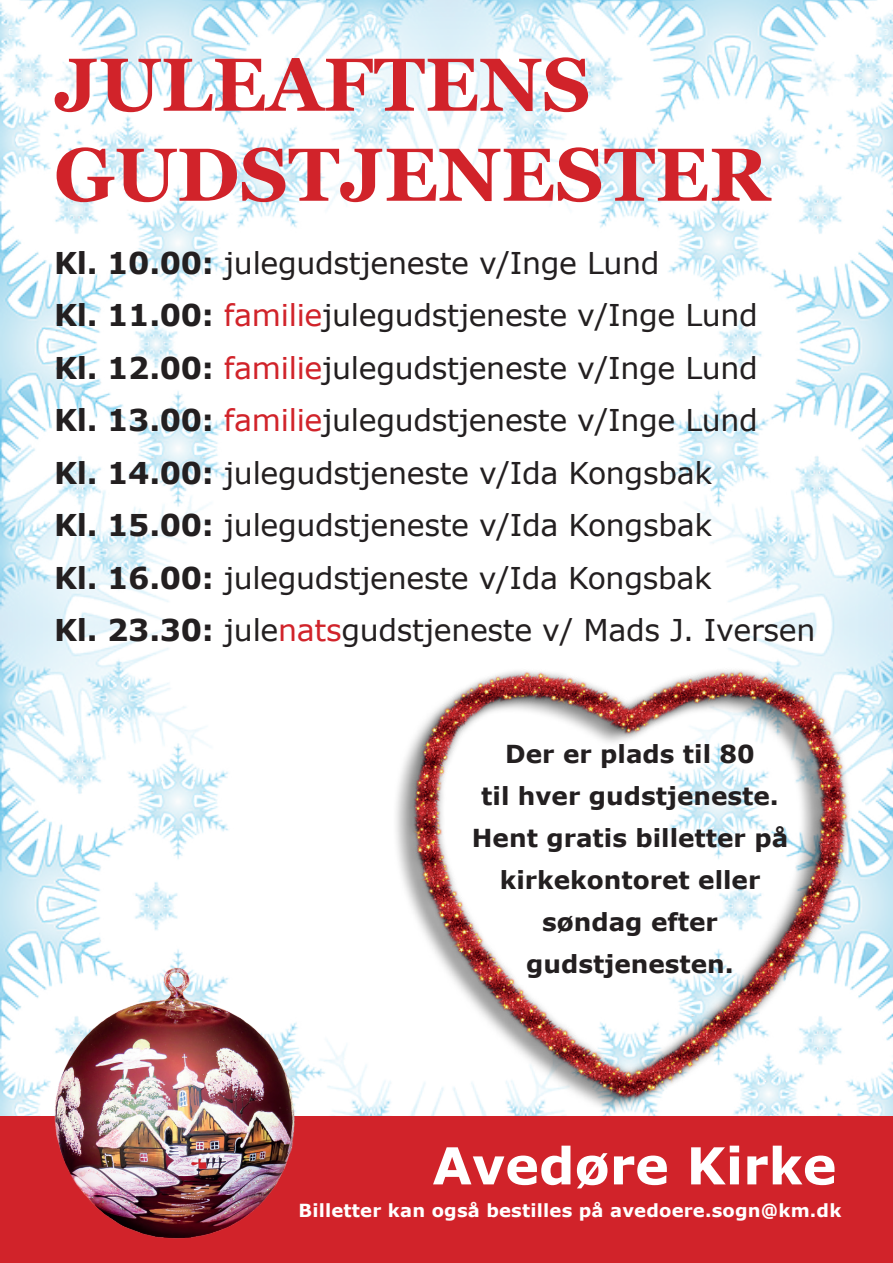
<style>
.page{position:relative;width:893px;height:1263px;background:#fff}
.page>*{position:absolute;margin:0;border:0;box-sizing:border-box;transform-origin:0 0}
.t1{font:700 75px/90px "Georgia";color:#d1232a}
.t2{font:700 51px "Verdana";color:#fff}
.t3{font:30px/52.5px "Verdana";letter-spacing:-.01em;color:#231f20}
.t4{font:700 24.75px/42px "Verdana";color:#231f20;text-align:center}
.t5{font:700 18px "Verdana";letter-spacing:.01em;color:#fff}
.s1{font-weight:700}
.s2{color:#d1232a}
</style>
<div class="page">
<img style="left:0;top:0;width:893px;height:1116px">
<div style="left:0;top:1116px;width:893px;height:147px;background:#d1232a"></div>
<img style="left:19px;top:963px;width:313px;height:276px">
<img style="left:393px;top:662px;width:469px;height:454px">
<h1 class="t1" style="left:54px;top:40px;width:717px">JULEAFTENS<br>GUDSTJENESTER</h1>
<p class="t3" style="left:54px;top:236px;width:763px"><span class="s1">Kl. 10.00:</span> julegudstjeneste v/Inge Lund<br><span class="s1">Kl. 11.00:</span> <span class="s2">familie</span>julegudstjeneste v/Inge Lund<br><span class="s1">Kl. 12.00:</span> <span class="s2">familie</span>julegudstjeneste v/Inge Lund<br><span class="s1">Kl. 13.00:</span> <span class="s2">familie</span>julegudstjeneste v/Inge Lund<br><span class="s1">Kl. 14.00:</span> julegudstjeneste v/Ida Kongsbak<br><span class="s1">Kl. 15.00:</span> julegudstjeneste v/Ida Kongsbak<br><span class="s1">Kl. 16.00:</span> julegudstjeneste v/Ida Kongsbak<br><span class="s1">Kl. 23.30:</span> jule<span class="s2">nats</span>gudstjeneste v/ Mads J. Iversen</p>
<p class="t4" style="left:472px;top:732px;width:318px">Der er plads til 80<br>til hver gudstjeneste.<br>Hent gratis billetter på kirkekontoret eller søndag efter gudstjenesten.</p>
<h2 class="t2" style="left:432px;top:1130px;width:406px">Avedøre Kirke</h2>
<p class="t5" style="left:298px;top:1198px;width:544px">Billetter kan også bestilles på avedoere.sogn@km.dk</p>
</div>
